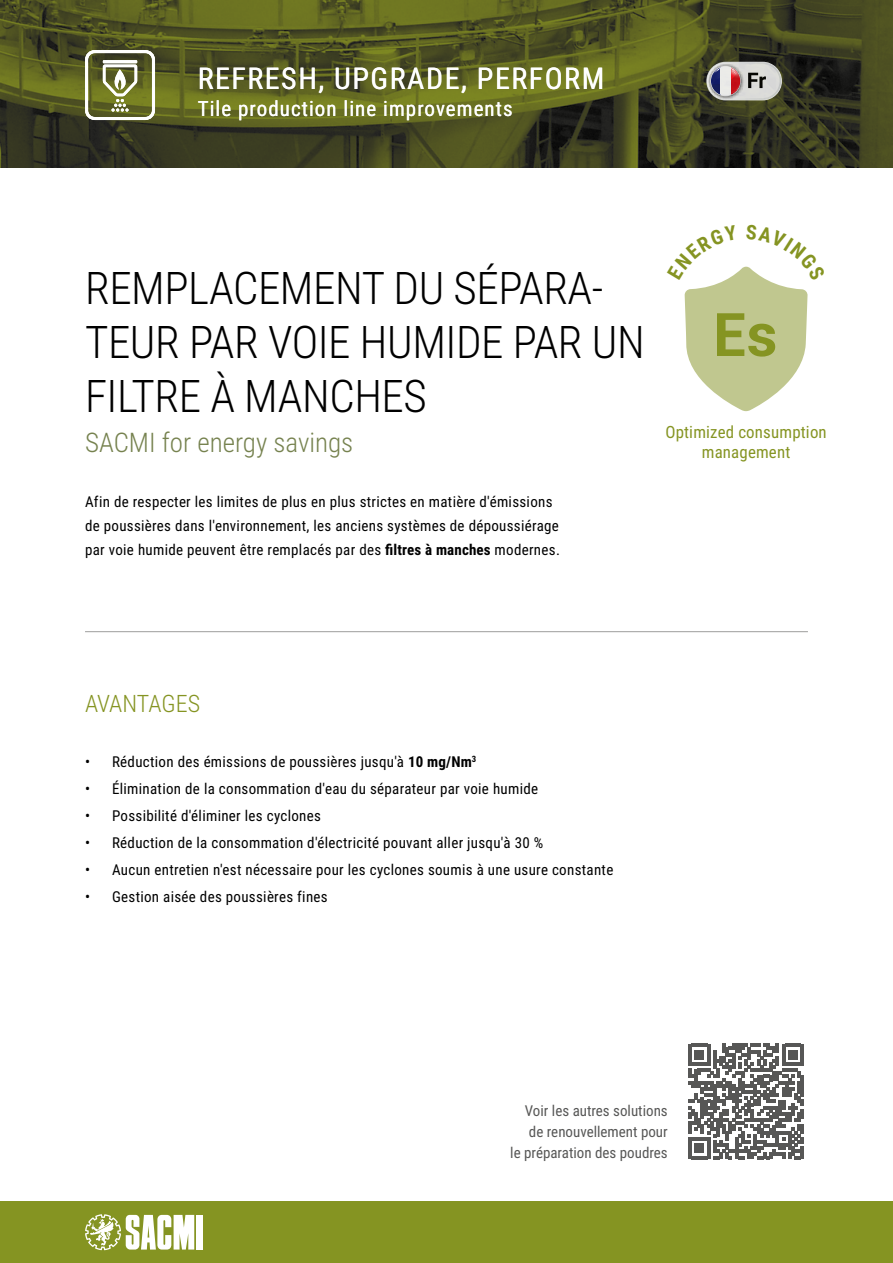
<style>
.page{position:relative;width:893px;height:1263px;background:#fff}
.page>*{position:absolute;margin:0;border:0;box-sizing:border-box;transform-origin:0 0}
.t1{font:300 45px/54px "Roboto Condensed";letter-spacing:-.01em;color:#000}
.t2{font:30px "Roboto Condensed";letter-spacing:.05em;color:#fff}
.t3{font:300 27px "Roboto Condensed";color:#76824f}
.t4{font:300 24px "Roboto Condensed";letter-spacing:-.01em;color:#859422}
.t5{font:21px "Roboto Condensed";letter-spacing:.05em;color:#fff}
.t6{font:16.8px/20.2px "Roboto Condensed";letter-spacing:.01em;color:#859422;text-align:center}
.t7{font:15px/24px "Roboto Condensed";letter-spacing:.02em;color:#000}
.t8{font:15px/21px "Roboto Condensed";color:#575756;text-align:right}
.s1{font-weight:700}
</style>
<div class="page">
<div style="left:0;top:1201px;width:893px;height:62px;background:#859422"></div>
<div style="left:196px;top:1215px;width:6px;height:34px;background:#fff"></div>
<svg style="left:85px;top:1214px;width:109px;height:36px"></svg>
<img style="left:0;top:0;width:893px;height:168px">
<hr style="left:85px;top:631px;width:723px;height:1px;background:#9d9d9c">
<div style="left:85px;top:50px;width:70px;height:70px;border:3px solid #fff;border-radius:8px"></div>
<hr style="left:103px;top:60px;width:34px;height:3px;background:#fff">
<svg style="left:101px;top:63px;width:38px;height:49px"></svg>
<div style="left:707px;top:62px;width:74px;height:38px;background:#cccecb;border-radius:19px"></div>
<div style="left:709px;top:64px;width:71px;height:34px;background:#dbdbd9;border-radius:17px"></div>
<svg style="left:707px;top:63px;width:38px;height:38px"></svg>
<svg style="left:710px;top:66px;width:31px;height:30px"></svg>
<svg style="left:711px;top:94px;width:9px;height:2px"></svg>
<svg style="left:731px;top:94px;width:9px;height:2px"></svg>
<svg style="left:711px;top:66px;width:29px;height:30px"></svg>
<svg style="left:711px;top:66px;width:29px;height:28px"></svg>
<svg style="left:748px;top:73px;width:18px;height:15px"></svg>
<svg style="left:688px;top:1044px;width:116px;height:115px"></svg>
<svg style="left:684px;top:266px;width:124px;height:145px"></svg>
<h2 class="t2" style="left:198px;top:58px;width:408px">REFRESH, UPGRADE, PERFORM</h2>
<h3 class="t5" style="left:198px;top:94px;width:316px">Tile production line improvements</h3>
<h3 class="t5" style="left:198px;top:94px;width:177px">ATM improvements</h3>
<h3 class="t5" style="left:198px;top:94px;width:172px">K n improvements</h3>
<h1 class="t1" style="left:85px;top:259px;width:561px">REMPLACEMENT DU SÉPARA-<br>TEUR PAR VOIE HUMIDE PAR UN<br>FILTRE À MANCHES</h1>
<h3 class="t3" style="left:85px;top:424px;width:270px">SACMI for energy savings</h3>
<p class="t7" style="left:85px;top:489px;width:476px">Afin de respecter les limites de plus en plus strictes en matière d'émissions de poussières dans l'environnement, les anciens systèmes de dépoussiérage par voie humide peuvent être remplacés par des <span class="s1">filtres à manches</span> modernes.</p>
<p class="t6" style="left:665px;top:421px;width:163px">Optimized consumption management</p>
<h3 class="t4" style="left:85px;top:687px;width:117px">AVANTAGES</h3>
<p class="t7" style="left:85px;top:749px;width:393px">• Réduction des émissions de poussières jusqu'à <span class="s1">10 mg/Nm</span><sup>3</sup></p>
<p class="t7" style="left:85px;top:776px;width:455px">• Élimination de la consommation d'eau du séparateur par voie humide</p>
<p class="t7" style="left:85px;top:803px;width:237px">• Possibilité d'éliminer les cyclones</p>
<p class="t7" style="left:85px;top:830px;width:460px">• Réduction de la consommation d'électricité pouvant aller jusqu'à 30 %</p>
<p class="t7" style="left:85px;top:857px;width:530px">• Aucun entretien n'est nécessaire pour les cyclones soumis à une usure constante</p>
<p class="t7" style="left:85px;top:884px;width:244px">• Gestion aisée des poussières fines</p>
<p class="t8" style="left:510px;top:1099px;width:159px">Voir les autres solutions de renouvellement pour<br>le préparation des poudres</p>
</div>
